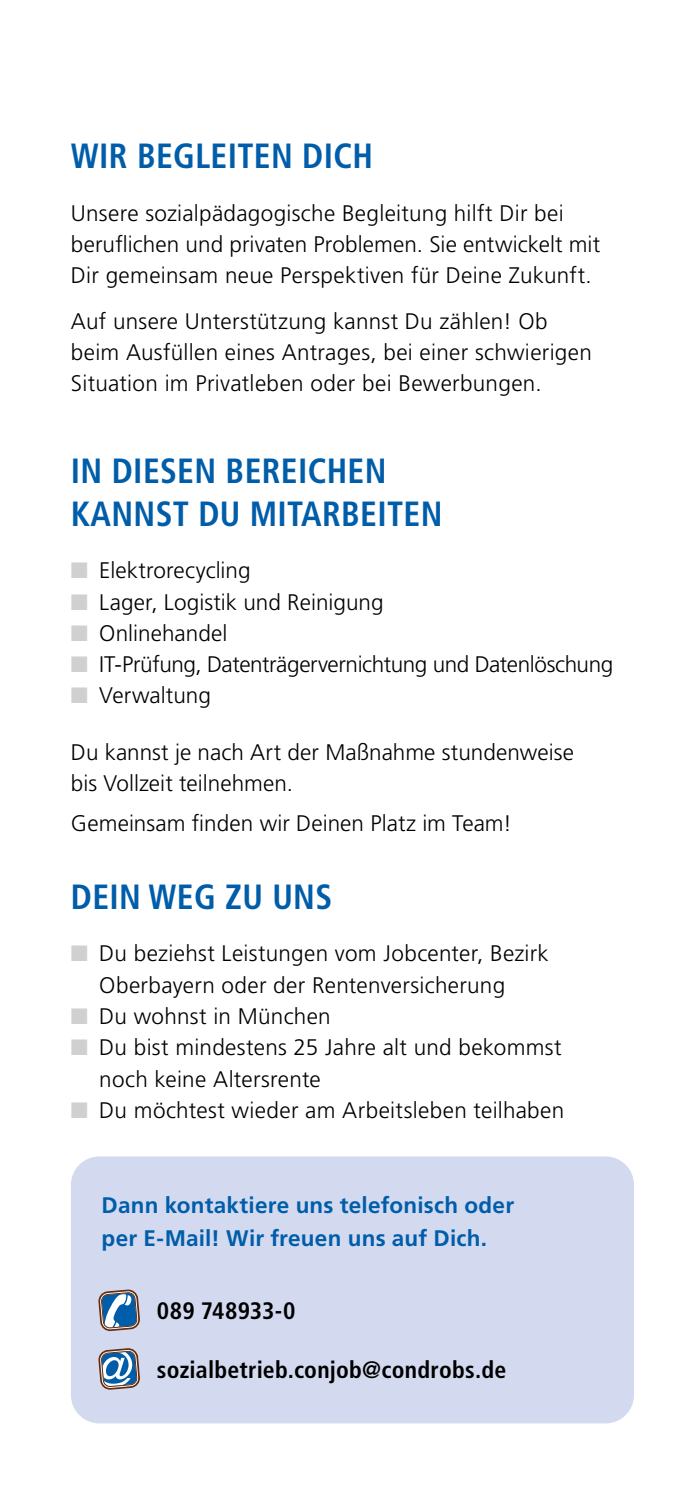
<style>
.page{position:relative;width:695px;height:1489px;background:#fff}
.page>*{position:absolute;margin:0;border:0;box-sizing:border-box;transform-origin:0 0}
.t1{font:700 condensed 35px/42.5px "Frutiger LT Std";letter-spacing:.01em;color:#005da9;scale:.96 1}
.t2{font:700 condensed 23.75px "Frutiger LT Std";letter-spacing:.01em;color:#000}
.t3{font:300 22.5px/31.2px "Frutiger LT Std";letter-spacing:.01em;color:#000}
.t4{font:700 22.5px/32.5px "Frutiger LT Std";letter-spacing:.01em;color:#005da9}
.t5{font:300 22.5px "Frutiger LT Std";letter-spacing:-.02em;color:#000}
.s1{color:#d0d0d0}
</style>
<div class="page">
<div style="left:71px;top:1156px;width:563px;height:267px;background:#d3daf0;border-radius:28px"></div>
<svg style="left:99px;top:1289px;width:41px;height:41px;background:#728ea9"></svg>
<svg style="left:99px;top:1348px;width:41px;height:41px;background:#7a93ab"></svg>
<h1 class="t1" style="left:71px;top:135px;width:316px">WIR BEGLEITEN DICH</h1>
<p class="t3" style="left:71px;top:197px;width:530px">Unsere sozialpädagogische Begleitung hilft Dir bei beruflichen und privaten Problemen. Sie entwickelt mit<br>Dir gemeinsam neue Perspektiven für Deine Zukunft.</p>
<p class="t3" style="left:71px;top:305px;width:522px">Auf unsere Unterstützung kannst Du zählen! Ob beim Ausfüllen eines Antrages, bei einer schwierigen<br>Situation im Privatleben oder bei Bewerbungen.</p>
<h1 class="t1" style="left:71px;top:450px;width:388px">IN DIESEN BEREICHEN<br>KANNST DU MITARBEITEN</h1>
<p class="t3" style="left:71px;top:555px;width:181px"><span class="s1">■</span> Elektrorecycling</p>
<p class="t3" style="left:71px;top:586px;width:314px"><span class="s1">■</span> Lager, Logistik und Reinigung</p>
<p class="t3" style="left:71px;top:617px;width:158px"><span class="s1">■</span> Onlinehandel</p>
<p class="t5" style="left:71px;top:651px;width:543px"><span class="s1">■</span> IT-Prüfung, Datenträgervernichtung und Datenlöschung</p>
<p class="t3" style="left:71px;top:680px;width:141px"><span class="s1">■</span> Verwaltung</p>
<p class="t3" style="left:71px;top:736px;width:504px">Du kannst je nach Art der Maßnahme stundenweise bis Vollzeit teilnehmen.</p>
<p class="t3" style="left:71px;top:807px;width:442px">Gemeinsam finden wir Deinen Platz im Team!</p>
<h1 class="t1" style="left:71px;top:875px;width:274px">DEIN WEG ZU UNS</h1>
<p class="t3" style="left:99px;top:938px;width:451px;text-indent:-28px"><span class="s1">■</span> Du beziehst Leistungen vom Jobcenter, Bezirk<br>Oberbayern oder der Rentenversicherung</p>
<p class="t3" style="left:71px;top:1000px;width:261px"><span class="s1">■</span> Du wohnst in München</p>
<p class="t3" style="left:99px;top:1032px;width:463px;text-indent:-28px"><span class="s1">■</span> Du bist mindestens 25 Jahre alt und bekommst noch keine Altersrente</p>
<p class="t3" style="left:71px;top:1094px;width:495px"><span class="s1">■</span> Du möchtest wieder am Arbeitsleben teilhaben</p>
<p class="t4" style="left:102px;top:1189px;width:414px">Dann kontaktiere uns telefonisch oder per E-Mail! Wir freuen uns auf Dich.</p>
<p class="t2" style="left:157px;top:1296px;width:140px">089 748933-0</p>
<p class="t2" style="left:157px;top:1355px;width:351px">sozialbetrieb.conjob@condrobs.de</p>
</div>
